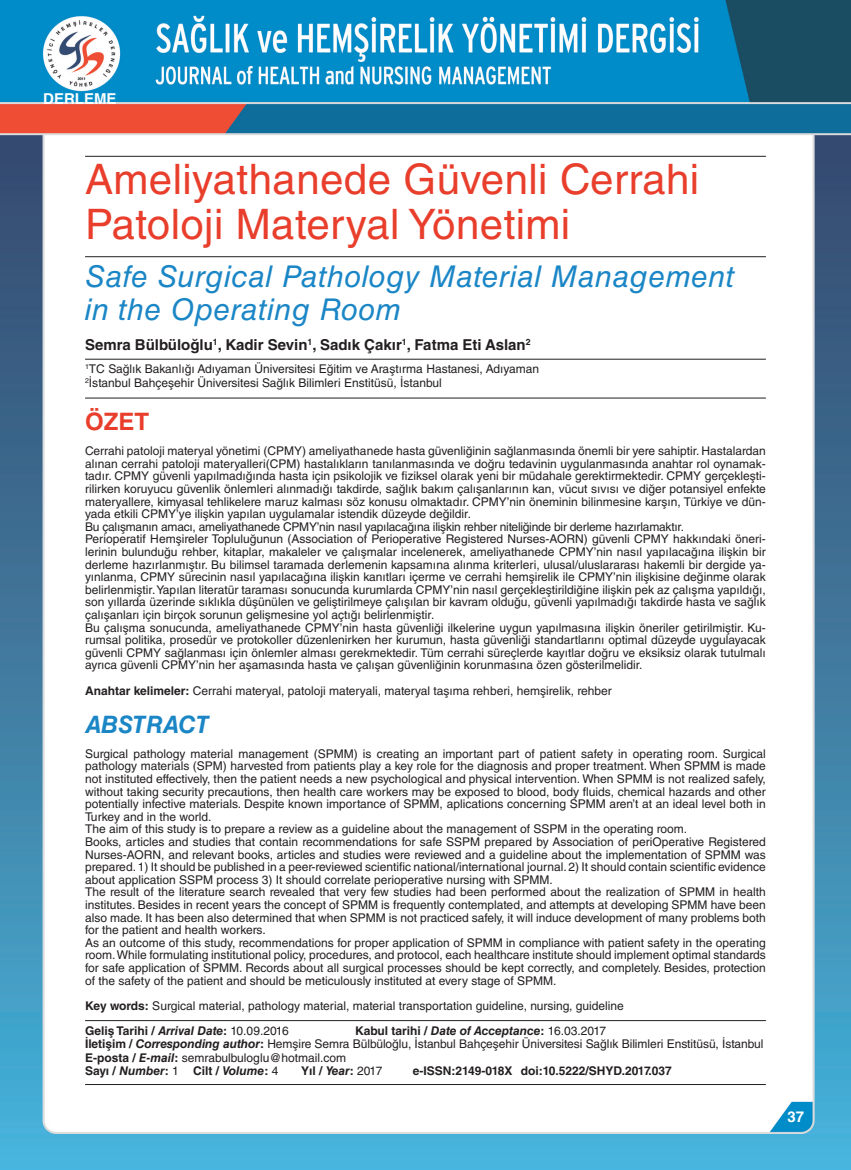
<style>
.page{position:relative;width:851px;height:1170px;background:#fff}
.page>*{position:absolute;margin:0;border:0;box-sizing:border-box;transform-origin:0 0}
.t1{font:42px/45px "Helvetica LT Std";letter-spacing:.01em;color:#e83e2b}
.t2{font:italic 30px/33px "Helvetica LT Std";letter-spacing:.02em;color:#1b86c6}
.t3{font:italic 700 24px "Helvetica LT Std";color:#1b86c6}
.t4{font:700 24px "Helvetica LT Std";color:#e83e2b}
.t5{font:700 15px "Helvetica LT Std";color:#231f20}
.t6{font:700 15px "Helvetica LT Std";color:#fff}
.t7{font:12px/12.6px "Helvetica LT Std";color:#231f20}
.t8{font:700 12px "Helvetica LT Std";color:#231f20}
.s1{font-weight:700}
.s2{font-weight:700;font-style:italic}
.s3{font-style:italic}
.s4{font-weight:400}
</style>
<div class="page">
<img style="left:0;top:0;width:850px;height:1169px">
<hr style="left:85px;top:156px;width:680px;height:1px;background:#231f20">
<hr style="left:85px;top:256px;width:680px;height:1px;background:#231f20">
<hr style="left:85px;top:1020px;width:680px;height:1px;background:#231f20">
<hr style="left:85px;top:359px;width:680px;height:1px;background:#231f20">
<hr style="left:85px;top:397px;width:680px;height:1px;background:#231f20">
<hr style="left:85px;top:1084px;width:680px;height:1px;background:#231f20">
<p class="t6" style="left:43px;top:89px;width:75px">DERLEME</p>
<h1 class="t1" style="left:85px;top:156px;width:615px">Ameliyathanede Güvenli Cerrahi<br>Patoloji Materyal Yönetimi</h1>
<h2 class="t2" style="left:85px;top:260px;width:650px">Safe Surgical Pathology Material Management in the Operating Room</h2>
<p class="t5" style="left:85px;top:335px;width:447px">Semra Bülbüloğlu<sup>1</sup>, Kadir Sevin<sup>1</sup>, Sadık Çakır<sup>1</sup>, Fatma Eti Aslan<sup>2</sup></p>
<p class="t7" style="left:85px;top:362px;width:455px;line-height:13.5px"><sup>1</sup>TC Sağlık Bakanlığı Adıyaman Üniversitesi Eğitim ve Araştırma Hastanesi, Adıyaman<br><sup>2</sup>İstanbul Bahçeşehir Üniversitesi Sağlık Bilimleri Enstitüsü, İstanbul</p>
<h3 class="t4" style="left:85px;top:407px;width:66px">ÖZET</h3>
<p class="t7" style="left:85px;top:444px;width:682px">Cerrahi patoloji materyal yönetimi (CPMY) ameliyathanede hasta güvenliğinin sağlanmasında önemli bir yere sahiptir. Hastalardan alınan cerrahi patoloji materyalleri(CPM) hastalıkların tanılanmasında ve doğru tedavinin uygulanmasında anahtar rol oynamak&shy;tadır. CPMY güvenli yapılmadığında hasta için psikolojik ve fiziksel olarak yeni bir müdahale gerektirmektedir. CPMY gerçekleşti&shy;rilirken koruyucu güvenlik önlemleri alınmadığı takdirde, sağlık bakım çalışanlarının kan, vücut sıvısı ve diğer potansiyel enfekte materyallere, kimyasal tehlikelere maruz kalması söz konusu olmaktadır. CPMY’nin öneminin bilinmesine karşın, Türkiye ve dün&shy;yada etkili CPMY’ye ilişkin yapılan uygulamalar istendik düzeyde değildir.<br>Bu çalışmanın amacı, ameliyathanede CPMY’nin nasıl yapılacağına ilişkin rehber niteliğinde bir derleme hazırlamaktır.<br>Perioperatif Hemşireler Topluluğunun (Association of Perioperative Registered Nurses-AORN) güvenli CPMY hakkındaki öneri&shy;lerinin bulunduğu rehber, kitaplar, makaleler ve çalışmalar incelenerek, ameliyathanede CPMY’nin nasıl yapılacağına ilişkin bir derleme hazırlanmıştır. Bu bilimsel taramada derlemenin kapsamına alınma kriterleri, ulusal/uluslararası hakemli bir dergide ya&shy;yınlanma, CPMY sürecinin nasıl yapılacağına ilişkin kanıtları içerme ve cerrahi hemşirelik ile CPMY’nin ilişkisine değinme olarak belirlenmiştir. Yapılan literatür taraması sonucunda kurumlarda CPMY’nin nasıl gerçekleştirildiğine ilişkin pek az çalışma yapıldığı, son yıllarda üzerinde sıklıkla düşünülen ve geliştirilmeye çalışılan bir kavram olduğu, güvenli yapılmadığı takdirde hasta ve sağlık çalışanları için birçok sorunun gelişmesine yol açtığı belirlenmiştir.<br>Bu çalışma sonucunda, ameliyathanede CPMY’nin hasta güvenliği ilkelerine uygun yapılmasına ilişkin öneriler getirilmiştir. Ku&shy;rumsal politika, prosedür ve protokoller düzenlenirken her kurumun, hasta güvenliği standartlarını optimal düzeyde uygulayacak güvenli CPMY sağlanması için önlemler alması gerekmektedir. Tüm cerrahi süreçlerde kayıtlar doğru ve eksiksiz olarak tutulmalı ayrıca güvenli CPMY’nin her aşamasında hasta ve çalışan güvenliğinin korunmasına özen gösterilmelidir.</p>
<p class="t7" style="left:85px;top:684px;width:528px"><span class="s1">Anahtar kelimeler:</span> Cerrahi materyal, patoloji materyali, materyal taşıma rehberi, hemşirelik, rehber</p>
<h3 class="t3" style="left:85px;top:709px;width:126px">ABSTRACT</h3>
<p class="t7" style="left:85px;top:747px;width:682px">Surgical pathology material management (SPMM) is creating an important part of patient safety in operating room. Surgical pathology materials (SPM) harvested from patients play a key role for the diagnosis and proper treatment. When SPMM is made not instituted effectively, then the patient needs a new psychological and physical intervention. When SPMM is not realized safely, without taking security precautions, then health care workers may be exposed to blood, body fluids, chemical hazards and other potentially infective materials. Despite known importance of SPMM, aplications concerning SPMM aren’t at an ideal level both in Turkey and in the world.<br>The aim of this study is to prepare a review as a guideline about the management of SSPM in the operating room.<br>Books, articles and studies that contain recommendations for safe SSPM prepared by Association of periOperative Registered Nurses-AORN, and relevant books, articles and studies were reviewed and a guideline about the implementation of SPMM was prepared. 1) It should be published in a peer-reviewed scientific national/international journal. 2) It should contain scientific evidence about application SSPM process 3) It should correlate perioperative nursing with SPMM.<br>The result of the literature search revealed that very few studies had been performed about the realization of SPMM in health institutes. Besides in recent years the concept of SPMM is frequently contemplated, and attempts at developing SPMM have been also made. It has been also determined that when SPMM is not practiced safely, it will induce development of many problems both for the patient and health workers.<br>As an outcome of this study, recommendations for proper application of SPMM in compliance with patient safety in the operating room. While formulating institutional policy, procedures, and protocol, each healthcare institute should implement optimal standards for safe application of SPMM. Records about all surgical processes should be kept correctly, and completely. Besides, protection of the safety of the patient and should be meticulously instituted at every stage of SPMM.</p>
<p class="t7" style="left:85px;top:999px;width:540px"><span class="s1">Key words:</span> Surgical material, pathology material, material transportation guideline, nursing, guideline</p>
<p class="t7" style="left:85px;top:1023px;width:679px;line-height:13.5px;text-indent:270px"><span class="s1">Kabul tarihi /</span> <span class="s2">Date of Acceptance</span><span class="s1">:</span> 16.03.2017<br><span class="s1">İletişim /</span> <span class="s2">Corresponding author</span><span class="s1">:</span> Hemşire Semra Bülbüloğlu, İstanbul Bahçeşehir Üniversitesi Sağlık Bilimleri Enstitüsü, İstanbul <span class="s1">E-posta /</span> <span class="s2">E-mail</span><span class="s1">:</span> semrabulbuloglu@hotmail.com<br><span class="s1">Sayı /</span> <span class="s2">Number</span><span class="s1">:</span> 1 <span class="s1">Cilt /</span> <span class="s2">Volume</span><span class="s1">:</span> 4</p>
<p class="t8" style="left:85px;top:1022px;width:205px">Geliş Tarihi / <span class="s3">Arrival Date</span>: <span class="s4">10.09.2016</span></p>
<p class="t8" style="left:301px;top:1063px;width:83px">Yıl / <span class="s3">Year</span>: <span class="s4">2017</span></p>
<p class="t8" style="left:412px;top:1063px;width:261px">e-ISSN:2149-018X doi:10.5222/SHYD.2017.037</p>
<p class="t6" style="left:787px;top:1107px;width:18px">37</p>
</div>
